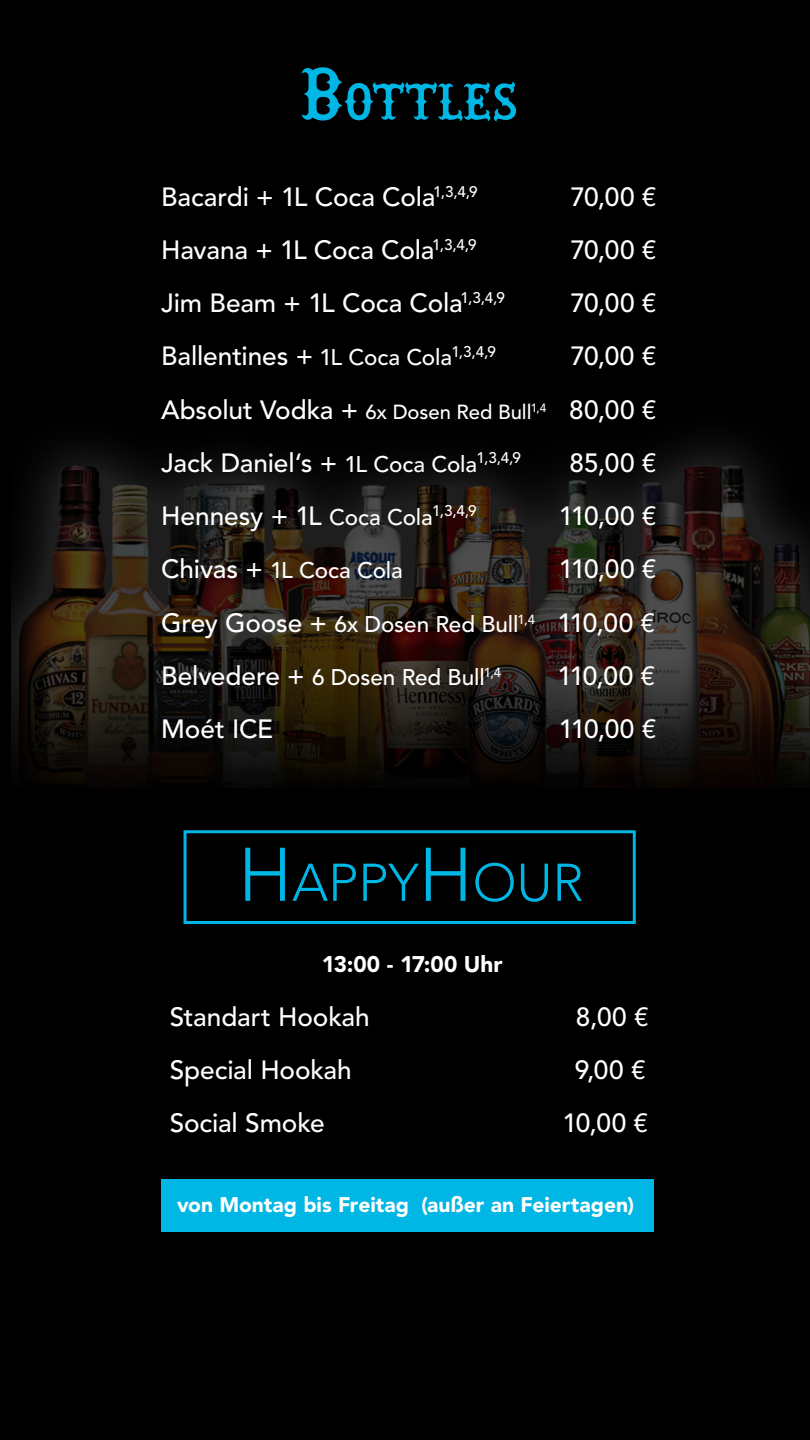
<style>
.page{position:relative;width:810px;height:1440px;background:#000}
.page>*{position:absolute;margin:0;border:0;box-sizing:border-box;transform-origin:0 0}
.t1{font:300 52.5px "Avenir LT Std";color:#00b6e4}
.t2{font:52.5px "Hessian";letter-spacing:-.02em;color:#00b6e4}
.t3{font:500 26.25px/53.2px "Avenir LT Std";letter-spacing:-.005em;color:#fff;text-align:right}
.t4{font:500 22.5px "Avenir LT Std";letter-spacing:-.005em;color:#fff}
.t5{font:900 22.5px "Avenir LT Std";color:#fff}
.t6{font:900 21px "Avenir LT Std";color:#fff}
.t7{font:500 20.25px "Avenir LT Std";letter-spacing:-.005em;color:#fff}
.s1{font-size:75px}
.s2{font-size:22.5px}
.s3{font-size:26.25px}
</style>
<div class="page">
<div style="left:161px;top:1179px;width:493px;height:53px;background:#00b6e4"></div>
<img style="left:11px;top:444px;width:799px;height:344px">
<div style="left:184px;top:830px;width:452px;height:94px;border:3px solid #00b6e4"></div>
<h1 class="t2" style="left:300px;top:70px;width:217px"><span class="s1">B</span>OTTLES</h1>
<p class="t3" style="left:161px;top:171px;width:318px">Bacardi + 1L Coca Cola<sup>1,3,4,9</sup></p>
<p class="t3" style="left:571px;top:171px;width:87px">70,00 €</p>
<p class="t3" style="left:161px;top:224px;width:317px">Havana + 1L Coca Cola<sup>1,3,4,9</sup></p>
<p class="t3" style="left:571px;top:224px;width:87px">70,00 €</p>
<p class="t3" style="left:161px;top:277px;width:345px">Jim Beam + 1L Coca Cola<sup>1,3,4,9</sup></p>
<p class="t3" style="left:570px;top:277px;width:87px">70,00 €</p>
<p class="t3" style="left:161px;top:330px;width:336px">Ballentines + <span class="s2">1L Coca Cola</span><sup>1,3,4,9</sup></p>
<p class="t3" style="left:570px;top:330px;width:87px">70,00 €</p>
<p class="t7" style="left:161px;top:400px;width:387px"><span class="s3">Absolut Vodka +</span> 6x Dosen Red Bull<sup>1,4</sup></p>
<p class="t3" style="left:569px;top:384px;width:89px">80,00 €</p>
<p class="t3" style="left:161px;top:437px;width:361px">Jack Daniel‘s + <span class="s2">1L Coca Cola</span><sup>1,3,4,9</sup></p>
<p class="t3" style="left:570px;top:437px;width:88px">85,00 €</p>
<p class="t3" style="left:161px;top:490px;width:317px">Hennesy + 1L <span class="s2">Coca Cola</span><sup>1,3,4,9</sup></p>
<p class="t3" style="left:559px;top:490px;width:99px">110,00 €</p>
<p class="t4" style="left:161px;top:558px;width:243px"><span class="s3">Chivas +</span> 1L Coca Cola</p>
<p class="t3" style="left:161px;top:543px;width:497px">110,00 €<br>Grey Goose + <span class="s2">6x Dosen Red Bull</span><sup>1,4</sup> 110,00 €</p>
<p class="t4" style="left:161px;top:664px;width:342px"><span class="s3">Belvedere +</span> 6 Dosen Red Bull<sup>1,4</sup></p>
<p class="t3" style="left:557px;top:650px;width:99px">110,00 €</p>
<p class="t3" style="left:161px;top:703px;width:113px">Moét ICE</p>
<p class="t3" style="left:559px;top:703px;width:99px">110,00 €</p>
<h1 class="t1" style="left:238px;top:852px;width:340px"><span class="s1">H</span>APPY<span class="s1">H</span> OUR</h1>
<p class="t5" style="left:322px;top:951px;width:182px">13:00 - 17:00 Uhr</p>
<p class="t3" style="left:170px;top:991px;width:201px">Standart Hookah</p>
<p class="t3" style="left:576px;top:991px;width:74px">8,00 €</p>
<p class="t3" style="left:170px;top:1044px;width:184px">Special Hookah</p>
<p class="t3" style="left:575px;top:1044px;width:72px">9,00 €</p>
<p class="t3" style="left:170px;top:1097px;width:156px">Social Smoke</p>
<p class="t3" style="left:562px;top:1097px;width:87px">10,00 €</p>
<p class="t6" style="left:177px;top:1192px;width:458px">von Montag bis Freitag (außer an Feiertagen)</p>
</div>
